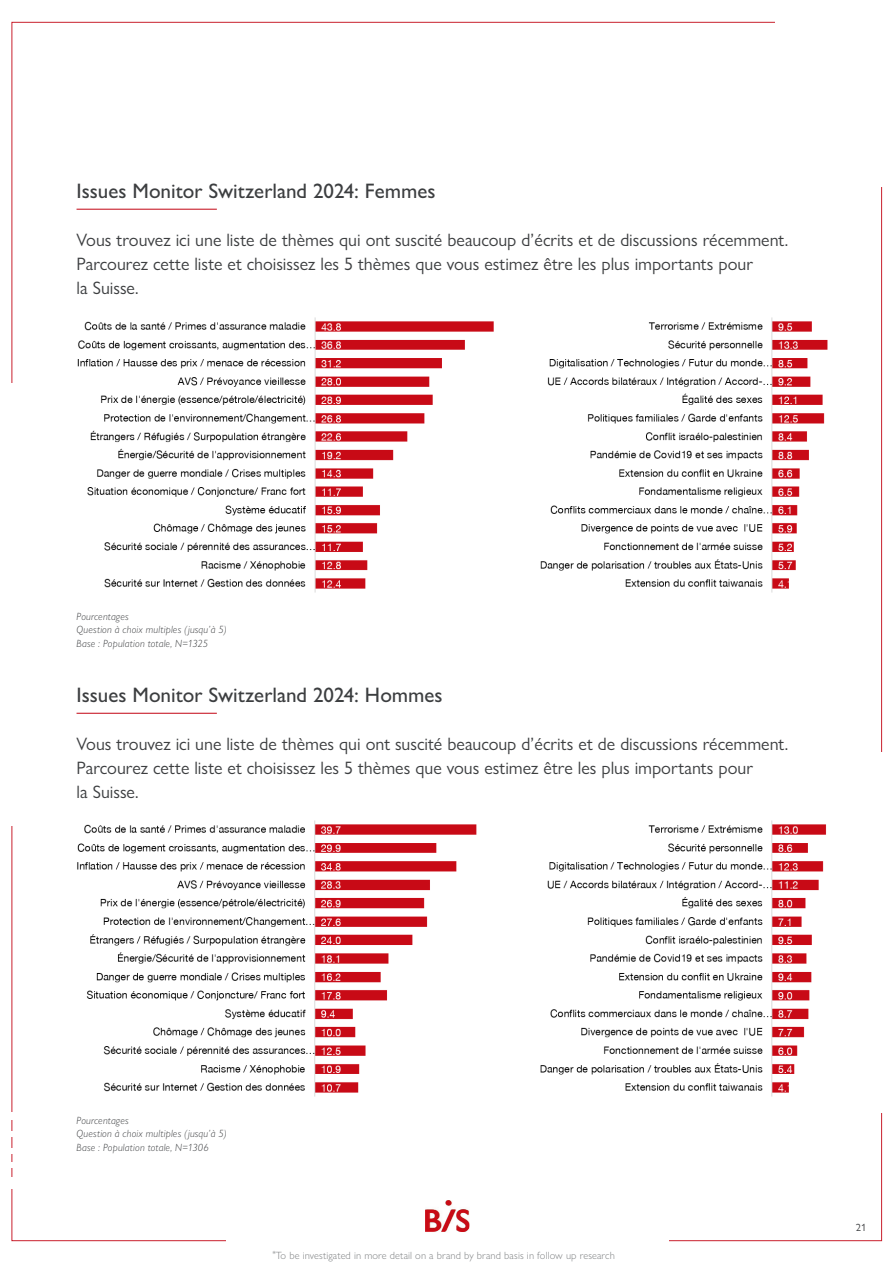
<style>
.page{position:relative;width:893px;height:1263px;background:#fff}
.page>*{position:absolute;margin:0;border:0;box-sizing:border-box;transform-origin:0 0}
.t1{font:500 21px "Gill Sans Nova";color:#3c3e40}
.t2{font:18px/24px "Gill Sans Nova";color:#3c3e40}
.t3{font:italic 300 10.5px/13.5px "Gill Sans Nova";letter-spacing:.02em;color:#3c3e40}
.t4{font:300 10.5px "Gill Sans Nova";letter-spacing:.01em;color:#7c7f80}
.t5{font:10.5px "Gill Sans Nova";color:#3c3e40}
</style>
<div class="page">
<img style="left:426px;top:1212px;width:44px;height:20px">
<img style="left:426px;top:1200px;width:43px;height:31px">
<hr style="left:77px;top:209px;width:140px;height:1px;background:#c9202d">
<hr style="left:77px;top:713px;width:140px;height:1px;background:#c9202d">
<img style="left:77px;top:821px;width:749px;height:276px">
<img style="left:77px;top:317px;width:751px;height:276px">
<p class="t1" style="left:77px;top:178px;width:361px">Issues Monitor Switzerland 2024: Femmes</p>
<p class="t2" style="left:77px;top:228px;width:713px">Vous trouvez ici une liste de thèmes qui ont suscité beaucoup d’écrits et de discussions récemment.<br>Parcourez cette liste et choisissez les 5 thèmes que vous estimez être les plus importants pour<br>la Suisse.</p>
<p class="t3" style="left:77px;top:609px;width:152px">Pourcentages<br>Question à choix multiples (jusqu’à 5)<br>Base : Population totale, N=1325</p>
<p class="t1" style="left:77px;top:682px;width:368px">Issues Monitor Switzerland 2024: Hommes</p>
<p class="t2" style="left:77px;top:732px;width:713px">Vous trouvez ici une liste de thèmes qui ont suscité beaucoup d’écrits et de discussions récemment.<br>Parcourez cette liste et choisissez les 5 thèmes que vous estimez être les plus importants pour<br>la Suisse.</p>
<p class="t3" style="left:77px;top:1113px;width:152px">Pourcentages<br>Question à choix multiples (jusqu’à 5)<br>Base : Population totale, N=1306</p>
<p class="t4" style="left:272px;top:1248px;width:344px"><sup>*</sup>To be investigated in more detail on a brand by brand basis in follow up research</p>
<p class="t5" style="left:856px;top:1221px;width:12px">21</p>
</div>
